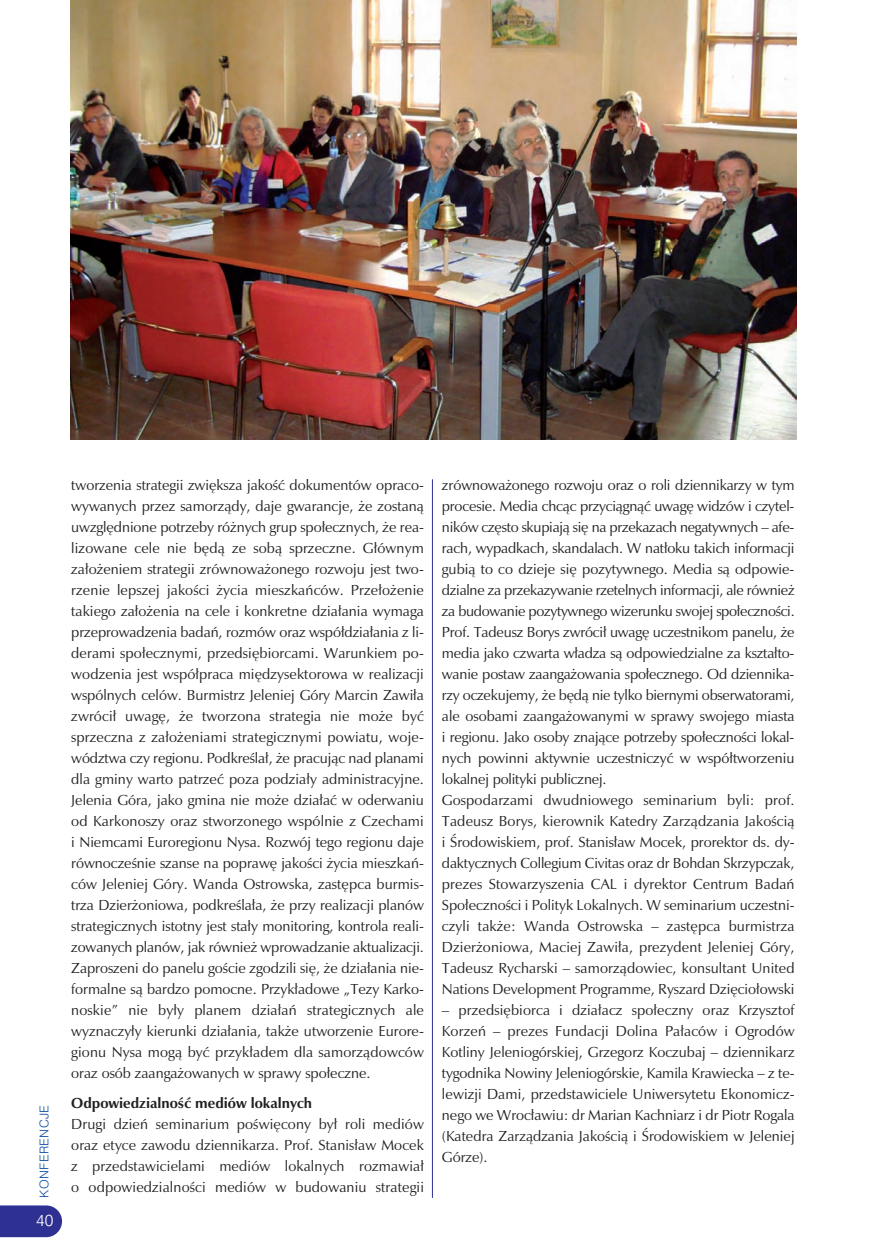
<style>
.page{position:relative;width:890px;height:1260px;background:#fff}
.page>*{position:absolute;margin:0;border:0;box-sizing:border-box;transform-origin:0 0}
.t1{font:15px/21px "Zapf Humnst PL";color:#231f20;text-align:justify}
.t2{font:700 15px "Zapf Humnst PL";color:#231f20}
.t3{font:15px "Swis 721 Lt PL";color:#fff}
.t4{font:11.25px "Swis 721 Lt PL";letter-spacing:.03em;color:#0d4da1;scale:1.05 1}
</style>
<div class="page">
<img style="left:0;top:0;width:797px;height:1238px">
<p class="t4" style="left:38px;top:1197px;width:90px;rotate:-90deg">KONFERENCJE</p>
<p class="t3" style="left:36px;top:1211px;width:19px">40</p>
<p class="t1" style="left:71px;top:474px;width:354px">tworzenia strategii zwiększa jakość dokumentów opraco&shy;wywanych przez samorządy, daje gwarancje, że zostaną uwzględnione potrzeby różnych grup społecznych, że rea&shy;lizowane cele nie będą ze sobą sprzeczne. Głównym założeniem strategii zrównoważonego rozwoju jest two&shy;rzenie lepszej jakości życia mieszkańców. Przełożenie takiego założenia na cele i konkretne działania wymaga przeprowadzenia badań, rozmów oraz współdziałania z li&shy;derami społecznymi, przedsiębiorcami. Warunkiem po&shy;wodzenia jest współpraca międzysektorowa w realizacji wspólnych celów. Burmistrz Jeleniej Góry Marcin Zawiła zwrócił uwagę, że tworzona strategia nie może być sprzeczna z założeniami strategicznymi powiatu, woje&shy;wództwa czy regionu. Podkreślał, że pracując nad planami dla gminy warto patrzeć poza podziały administracyjne.<br>Jelenia Góra, jako gmina nie może działać w oderwaniu od Karkonoszy oraz stworzonego wspólnie z Czechami i Niemcami Euroregionu Nysa. Rozwój tego regionu daje równocześnie szanse na poprawę jakości życia mieszkań&shy;ców Jeleniej Góry. Wanda Ostrowska, zastępca burmis&shy;trza Dzierżoniowa, podkreślała, że przy realizacji planów strategicznych istotny jest stały monitoring, kontrola reali&shy;zowanych planów, jak również wprowadzanie aktualizacji.<br>Zaproszeni do panelu goście zgodzili się, że działania nie&shy;formalne są bardzo pomocne. Przykładowe „Tezy Karko&shy;noskie” nie były planem działań strategicznych ale wyznaczyły kierunki działania, także utworzenie Eurore&shy;gionu Nysa mogą być przykładem dla samorządowców oraz osób zaangażowanych w sprawy społeczne.</p>
<p class="t2" style="left:71px;top:1093px;width:242px">Odpowiedzialność mediów lokalnych</p>
<p class="t1" style="left:71px;top:1113px;width:354px">Drugi dzień seminarium poświęcony był roli mediów oraz etyce zawodu dziennikarza. Prof. Stanisław Mocek z przedstawicielami mediów lokalnych rozmawiał o odpowiedzialności mediów w budowaniu strategii</p>
<p class="t1" style="left:442px;top:474px;width:354px;text-align:left">zrównoważonego rozwoju oraz o roli dziennikarzy w tym procesie. Media chcąc przyciągnąć uwagę widzów i czytel&shy;ników często skupiają się na przekazach negatywnych – afe&shy;rach, wypadkach, skandalach. W natłoku takich informacji gubią to co dzieje się pozytywnego. Media są odpowie&shy;dzialne za przekazywanie rzetelnych informacji, ale również za budowanie pozytywnego wizerunku swojej społeczności.<br>Prof. Tadeusz Borys zwrócił uwagę uczestnikom panelu, że media jako czwarta władza są odpowiedzialne za kształto&shy;wanie postaw zaangażowania społecznego. Od dziennika&shy;rzy oczekujemy, że będą nie tylko biernymi obserwatorami, ale osobami zaangażowanymi w sprawy swojego miasta i regionu. Jako osoby znające potrzeby społeczności lokal&shy;nych powinni aktywnie uczestniczyć w współtworzeniu lokalnej polityki publicznej.<br>Gospodarzami dwudniowego seminarium byli: prof.<br>Tadeusz Borys, kierownik Katedry Zarządzania Jakością i Środowiskiem, prof. Stanisław Mocek, prorektor ds. dy&shy;daktycznych Collegium Civitas oraz dr Bohdan Skrzypczak, prezes Stowarzyszenia CAL i dyrektor Centrum Badań Społeczności i Polityk Lokalnych. W seminarium uczestni&shy;czyli także: Wanda Ostrowska – zastępca burmistrza Dzierżoniowa, Maciej Zawiła, prezydent Jeleniej Góry, Tadeusz Rycharski – samorządowiec, konsultant United Nations Development Programme, Ryszard Dzięciołowski</p>
<p class="t1" style="left:442px;top:999px;width:354px">– przedsiębiorca i działacz społeczny oraz Krzysztof Korzeń – prezes Fundacji Dolina Pałaców i Ogrodów Kotliny Jeleniogórskiej, Grzegorz Koczubaj – dziennikarz tygodnika Nowiny Jeleniogórskie, Kamila Krawiecka – z te&shy;lewizji Dami, przedstawiciele Uniwersytetu Ekonomicz&shy;nego we Wrocławiu: dr Marian Kachniarz i dr Piotr Rogala (Katedra Zarządzania Jakością i Środowiskiem w Jeleniej Górze).</p>
</div>
